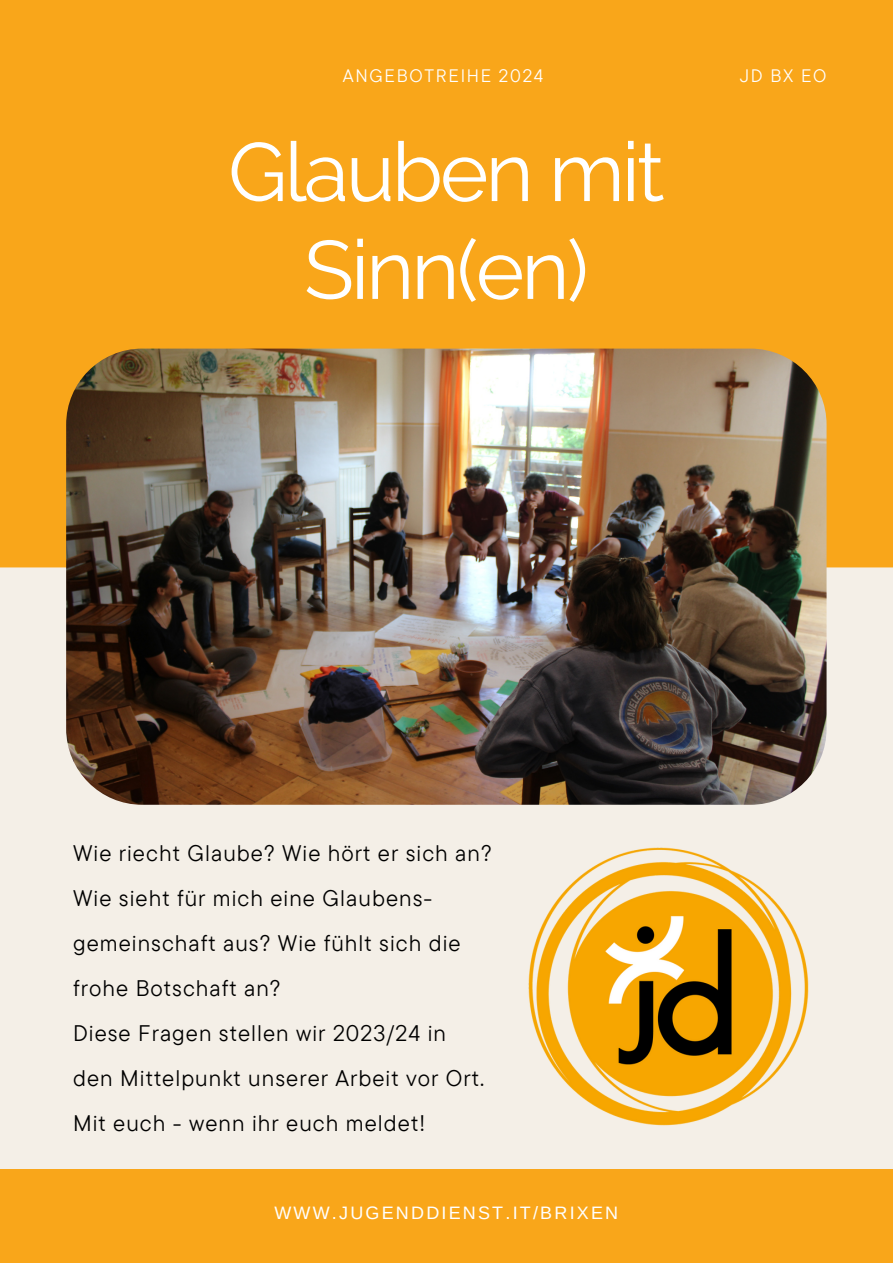
<style>
.page{position:relative;width:893px;height:1264px;background:#fff}
.page>*{position:absolute;margin:0;border:0;box-sizing:border-box;transform-origin:0 0}
.t1{font:82.5px/97.8px "Raleway";letter-spacing:-.035em;color:#fff;text-align:center}
.t2{font:22.5px/45px "TT Commons Pro";letter-spacing:.045em;color:#000}
.t3{font:18px "Arimo";letter-spacing:.125em;color:#fff}
.t4{font:18px "TT Commons Pro";letter-spacing:.095em;color:#fff}
</style>
<div class="page">
<div style="left:0;top:0;width:892px;height:1262px;background:#f4efe7"></div>
<div style="left:0;top:0;width:892px;height:567px;background:#f9a61a"></div>
<img style="left:66px;top:348px;width:760px;height:456px;border-radius:76px">
<div style="left:0;top:1168px;width:892px;height:94px;background:#f9a61a"></div>
<img style="left:521px;top:840px;width:294px;height:295px;border-radius:59px">
<p class="t4" style="left:343px;top:63px;width:202px">ANGEBOTREIHE 2024</p>
<p class="t4" style="left:739px;top:63px;width:88px">JD BX EO</p>
<p class="t1" style="left:228px;top:123px;width:438px">Glauben mit<br>Sinn(en)</p>
<p class="t2" style="left:73px;top:829px;width:420px">Wie riecht Glaube? Wie hört er sich an?<br>Wie sieht für mich eine Glaubens&shy;gemeinschaft aus? Wie fühlt sich die frohe Botschaft an?</p>
<p class="t2" style="left:73px;top:1009px;width:412px">Diese Fragen stellen wir 2023/24 in den Mittelpunkt unserer Arbeit vor Ort.</p>
<p class="t2" style="left:73px;top:1099px;width:354px">Mit euch - wenn ihr euch meldet!</p>
<p class="t3" style="left:274px;top:1203px;width:345px">WWW.JUGENDDIENST.IT/BRIXEN</p>
</div>
